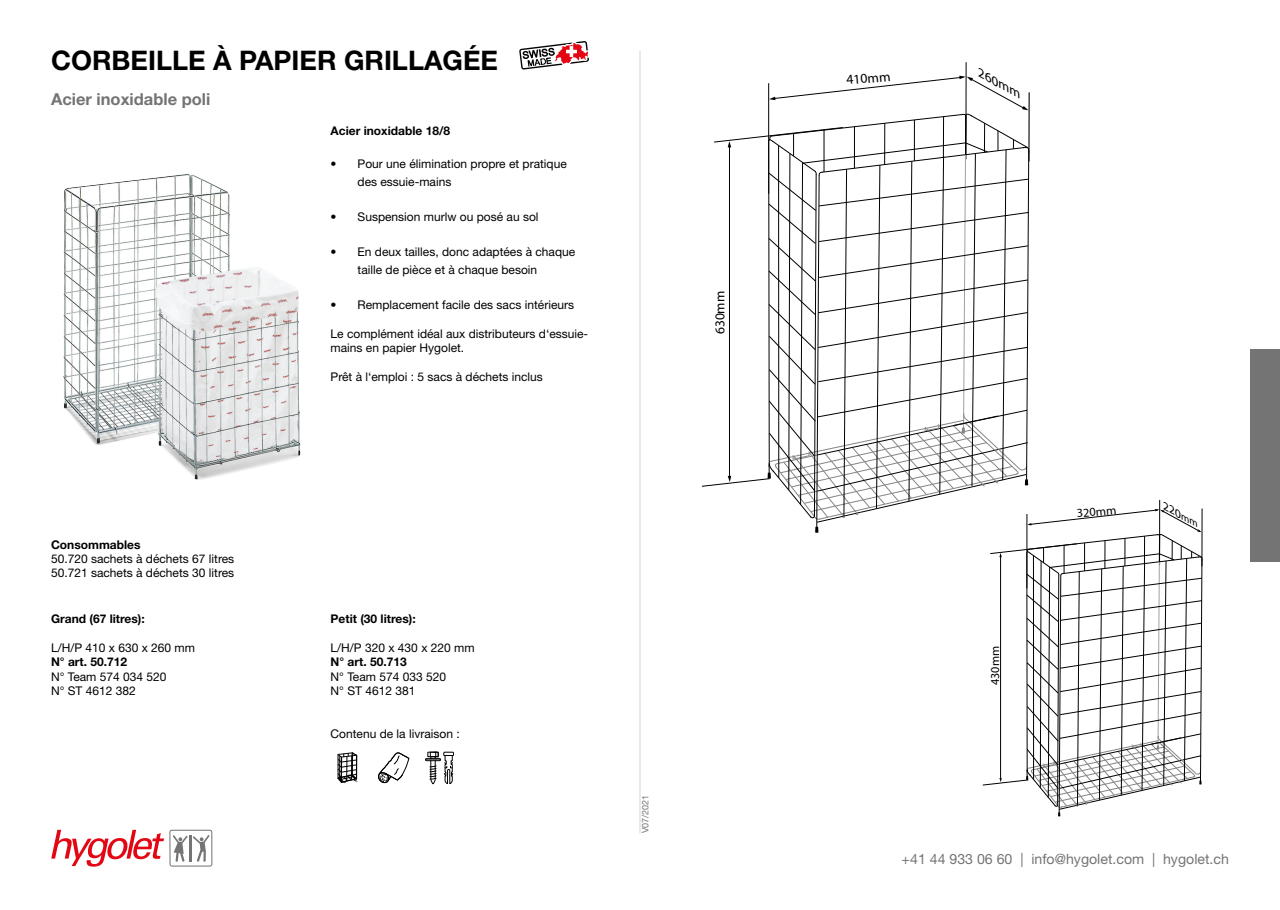
<style>
.page{position:relative;width:1280px;height:910px;background:#fff}
.page>*{position:absolute;margin:0;border:0;box-sizing:border-box;transform-origin:0 0}
.t1{font:700 27px "Helvetica Neue LT Std";color:#000}
.t2{font:700 16.5px "Helvetica Neue LT Std";color:#757474}
.t3{font:14.1px "Helvetica Neue LT Std";color:#757474}
.t4{font:italic 13.5px "Arial";color:#000}
.t5{font:13.5px "Myriad Pro";color:#000}
.t6{font:italic 12.15px "Arial";color:#000}
.t7{font:12px/14.4px "Helvetica Neue LT Std";color:#000}
.t8{font:700 12px "Helvetica Neue LT Std";color:#000}
.t9{font:italic 12px "Myriad";color:#000;scale:1.25 1}
.t10{font:italic 10.65px "Myriad";color:#000;scale:1.25 1}
.t11{font:9px "Helvetica Neue LT Std";color:#757474}
.s1{font-family:"Arial";font-style:italic}
.s2{font-size:9.15px}
</style>
<div class="page">
<div style="left:1250px;top:349px;width:30px;height:212px;background:#757474"></div>
<svg style="left:51px;top:830px;width:161px;height:37px"></svg>
<img style="left:63px;top:174px;width:238px;height:306px">
<svg style="left:378px;top:753px;width:31px;height:31px"></svg>
<svg style="left:338px;top:753px;width:19px;height:31px"></svg>
<svg style="left:519px;top:41px;width:70px;height:29px"></svg>
<hr style="left:1202px;top:509px;width:1px;height:57px;background:#000">
<svg style="left:702px;top:62px;width:500px;height:754px"></svg>
<svg style="left:425px;top:752px;width:29px;height:32px"></svg>
<h1 class="t1" style="left:51px;top:44px;width:448px">CORBEILLE À PAPIER GRILLAGÉE</h1>
<h2 class="t2" style="left:51px;top:89px;width:161px">Acier inoxidable poli</h2>
<p class="t8" style="left:331px;top:124px;width:121px">Acier inoxidable 18/8</p>
<p class="t7" style="left:358px;top:154px;width:211px;line-height:18px;text-indent:-27px">• Pour une élimination propre et pratique des essuie-mains</p>
<p class="t7" style="left:331px;top:209px;width:209px">• Suspension murlw ou posé au sol</p>
<p class="t7" style="left:358px;top:242px;width:219px;line-height:18px;text-indent:-27px">• En deux tailles, donc adaptées à chaque taille de pièce et à chaque besoin</p>
<p class="t7" style="left:331px;top:297px;width:245px">• Remplacement facile des sacs intérieurs</p>
<p class="t7" style="left:331px;top:326px;width:259px">Le complément idéal aux distributeurs d‘essuie&shy;mains en papier Hygolet.</p>
<p class="t7" style="left:331px;top:369px;width:214px">Prêt à l‘emploi : 5 sacs à déchets inclus</p>
<p class="t8" style="left:51px;top:537px;width:91px">Consommables</p>
<p class="t7" style="left:51px;top:551px;width:185px">50.720 sachets à déchets 67 litres<br>50.721 sachets à déchets 30 litres</p>
<p class="t8" style="left:51px;top:611px;width:95px">Grand (67 litres):</p>
<p class="t7" style="left:51px;top:640px;width:146px">L/H/P 410 x 630 x 260 mm</p>
<p class="t8" style="left:51px;top:655px;width:78px">N° art. 50.712</p>
<p class="t7" style="left:51px;top:669px;width:117px">N° Team 574 034 520<br>N° ST 4612 382</p>
<p class="t8" style="left:331px;top:611px;width:87px">Petit (30 litres):</p>
<p class="t7" style="left:331px;top:640px;width:146px">L/H/P 320 x 430 x 220 mm</p>
<p class="t8" style="left:331px;top:655px;width:78px">N° art. 50.713</p>
<p class="t7" style="left:331px;top:669px;width:117px">N° Team 574 033 520<br>N° ST 4612 381</p>
<p class="t7" style="left:331px;top:727px;width:131px">Contenu de la livraison :</p>
<p class="t11" style="left:640px;top:833px;width:40px;rotate:-90deg">V07/2021</p>
<p class="t5" style="left:711px;top:334px;width:45px;rotate:-90deg">630<span class="s1">mm</span></p>
<p class="t4" style="left:846px;top:72px;width:46px;rotate:-5deg">410mm</p>
<p class="t9" style="left:983px;top:68px;width:40px;rotate:29deg">260mm</p>
<p class="t6" style="left:988px;top:685px;width:41px;rotate:-90deg">430mm</p>
<p class="t6" style="left:1076px;top:506px;width:41px;rotate:-5deg">320mm</p>
<p class="t10" style="left:1167px;top:501px;width:33px;rotate:29deg">220<span class="s2">mm</span></p>
<p class="t3" style="left:902px;top:851px;width:329px">+41 44 933 06 60 | info@hygolet.com | hygolet.ch</p>
</div>
